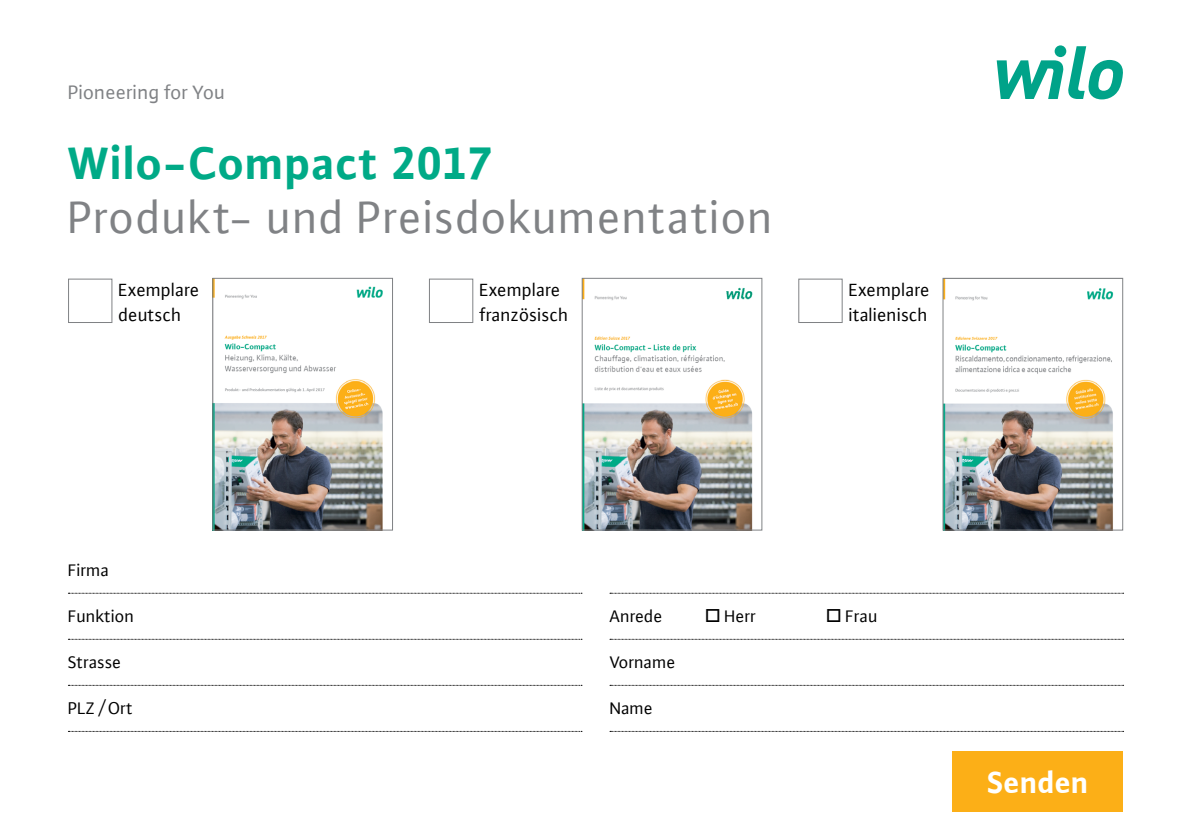
<style>
.page{position:relative;width:1191px;height:840px;background:#fff}
.page>*{position:absolute;margin:0;border:0;box-sizing:border-box;transform-origin:0 0}
.t1{font:48px "WILO Plus FM";letter-spacing:.015em;color:#808285}
.t2{font:700 48px "WILO Plus FM";letter-spacing:.015em;color:#00aa87}
.t3{font:700 32px "WILO Plus Global";color:#fff}
.t4{font:20.8px "WILO Plus Global";color:#808285}
.t5{font:19px/25px "WILO Plus FM";color:#000}
.t6{font:18px "WILO Plus FM";color:#000}
</style>
<div class="page">
<svg style="left:996px;top:45px;width:127px;height:54px"></svg>
<svg style="left:68px;top:592px;width:514px;height:1px"></svg>
<svg style="left:68px;top:638px;width:514px;height:1px"></svg>
<svg style="left:68px;top:684px;width:514px;height:1px"></svg>
<svg style="left:68px;top:730px;width:514px;height:1px"></svg>
<svg style="left:610px;top:592px;width:513px;height:1px"></svg>
<svg style="left:610px;top:638px;width:513px;height:1px"></svg>
<svg style="left:610px;top:684px;width:513px;height:1px"></svg>
<svg style="left:610px;top:730px;width:513px;height:1px"></svg>
<div style="left:952px;top:751px;width:171px;height:60px;background:#fcaf17"></div>
<img style="left:944px;top:280px;width:170px;height:248px">
<div style="left:942px;top:278px;width:181px;height:252px;border:1px solid #808285"></div>
<div style="left:798px;top:278px;width:44px;height:45px;border:1px solid #808285"></div>
<img style="left:215px;top:286px;width:168px;height:242px">
<div style="left:213px;top:278px;width:180px;height:252px;border:1px solid #808285"></div>
<div style="left:68px;top:278px;width:44px;height:45px;border:1px solid #808285"></div>
<img style="left:584px;top:280px;width:169px;height:248px">
<div style="left:582px;top:278px;width:180px;height:252px;border:1px solid #808285"></div>
<div style="left:429px;top:278px;width:44px;height:45px;border:1px solid #808285"></div>
<p class="t4" style="left:68px;top:80px;width:159px">Pioneering for You</p>
<h1 class="t2" style="left:68px;top:131px;width:426px">Wilo-Compact 2017</h1>
<h1 class="t1" style="left:68px;top:187px;width:707px">Produkt- und Preisdokumentation</h1>
<p class="t5" style="left:119px;top:276px;width:82px">Exemplare deutsch</p>
<p class="t5" style="left:479px;top:276px;width:90px">Exemplare französisch</p>
<p class="t5" style="left:849px;top:276px;width:82px">Exemplare italienisch</p>
<p class="t6" style="left:68px;top:558px;width:43px">Firma</p>
<p class="t6" style="left:68px;top:604px;width:68px">Funktion</p>
<p class="t6" style="left:68px;top:650px;width:55px">Strasse</p>
<p class="t6" style="left:68px;top:696px;width:67px">PLZ / Ort</p>
<p class="t6" style="left:609px;top:604px;width:55px">Anrede</p>
<p class="t6" style="left:704px;top:604px;width:53px">□ Herr</p>
<p class="t6" style="left:825px;top:604px;width:54px">□ Frau</p>
<p class="t6" style="left:609px;top:650px;width:67px">Vorname</p>
<p class="t6" style="left:609px;top:696px;width:45px">Name</p>
<h2 class="t3" style="left:987px;top:762px;width:103px">Senden</h2>
</div>
